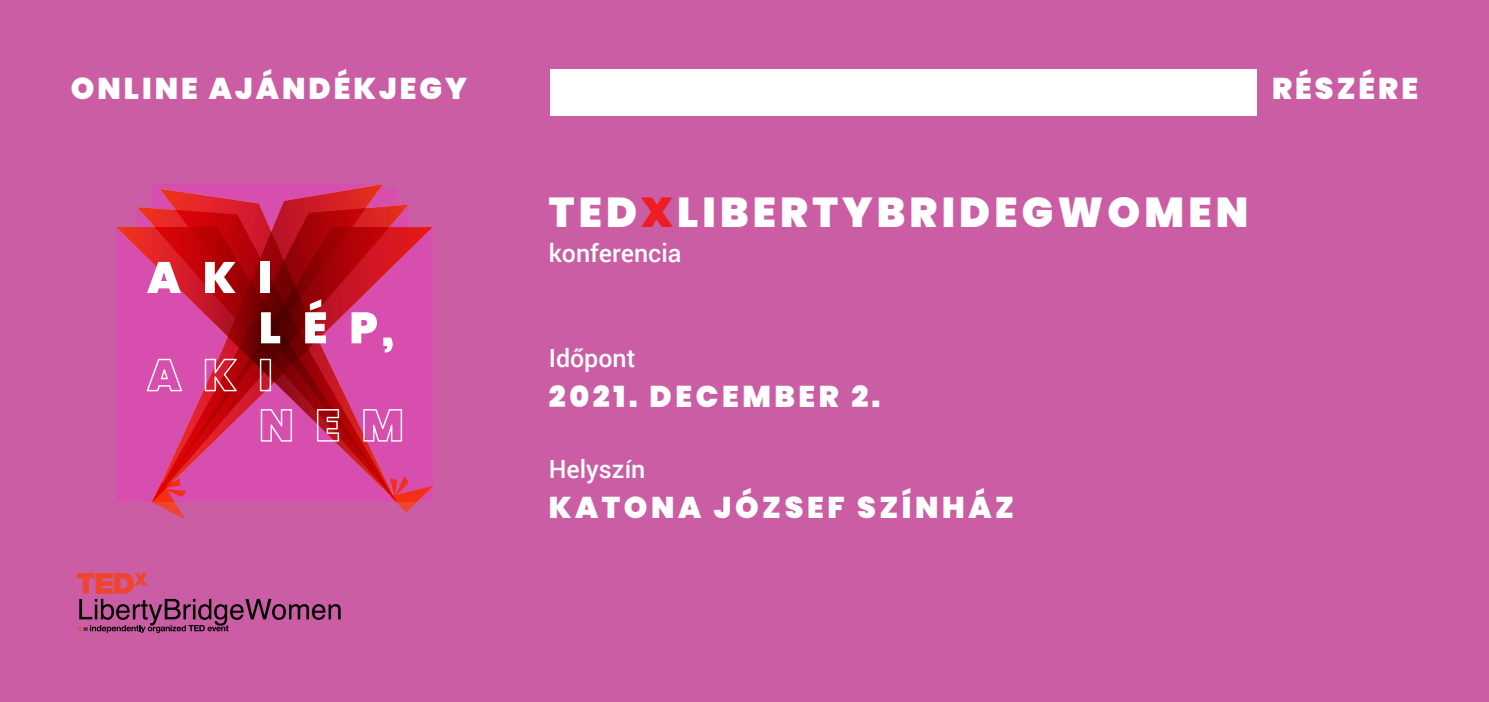
<style>
.page{position:relative;width:1489px;height:702px;background:#fff}
.page>*{position:absolute;margin:0;border:0;box-sizing:border-box;transform-origin:0 0}
.titulus{font:900 41.75px "Poppins";letter-spacing:.1em;color:#fff}
.titulus-2{font:900 30px "Poppins";letter-spacing:.12em;color:#fff}
.titulus-3{font:900 30px "Poppins";letter-spacing:.1em;color:#fff}
.titulus-4{font:500 25px "Roboto";color:#fff}
.s1{color:#ee1d23}
</style>
<div class="page">
<div style="left:0;top:0;width:1488px;height:702px;background:#ca5da3"></div>
<svg style="left:77px;top:573px;width:70px;height:20px"></svg>
<svg style="left:77px;top:599px;width:264px;height:34px"></svg>
<div style="left:550px;top:69px;width:706px;height:46px;background:#fff"></div>
<svg style="left:152px;top:501px;width:34px;height:18px"></svg>
<svg style="left:390px;top:501px;width:43px;height:11px"></svg>
<svg style="left:409px;top:227px;width:24px;height:274px"></svg>
<svg style="left:396px;top:204px;width:13px;height:297px"></svg>
<div style="left:116px;top:227px;width:21px;height:274px;background:#d84eae"></div>
<svg style="left:137px;top:207px;width:22px;height:294px"></svg>
<svg style="left:159px;top:189px;width:237px;height:312px"></svg>
<svg style="left:147px;top:262px;width:34px;height:31px"></svg>
<svg style="left:205px;top:262px;width:30px;height:31px"></svg>
<div style="left:260px;top:262px;width:10px;height:31px;background:#fff"></div>
<svg style="left:261px;top:312px;width:19px;height:31px"></svg>
<svg style="left:305px;top:299px;width:21px;height:44px"></svg>
<svg style="left:351px;top:312px;width:26px;height:31px"></svg>
<svg style="left:383px;top:337px;width:9px;height:15px"></svg>
<svg style="left:147px;top:359px;width:35px;height:32px"></svg>
<svg style="left:205px;top:359px;width:32px;height:32px"></svg>
<svg style="left:260px;top:359px;width:11px;height:32px"></svg>
<svg style="left:261px;top:409px;width:31px;height:32px"></svg>
<svg style="left:317px;top:409px;width:22px;height:32px"></svg>
<svg style="left:363px;top:409px;width:39px;height:32px"></svg>
<p class="titulus-3" style="left:71px;top:71px;width:397px">ONLINE AJÁNDÉKJEGY</p>
<p class="titulus-3" style="left:1271px;top:71px;width:147px">RÉSZÉRE</p>
<p class="titulus" style="left:549px;top:188px;width:701px">TED<span class="s1">X</span>LIBERTYBRIDEGWOMEN</p>
<p class="titulus-4" style="left:549px;top:236px;width:134px">konferencia</p>
<p class="titulus-4" style="left:549px;top:341px;width:88px">Időpont</p>
<p class="titulus-2" style="left:549px;top:379px;width:333px">2021. DECEMBER 2.</p>
<p class="titulus-4" style="left:549px;top:451px;width:98px">Helyszín</p>
<p class="titulus-2" style="left:549px;top:489px;width:467px">KATONA JÓZSEF SZÍNHÁZ</p>
</div>
